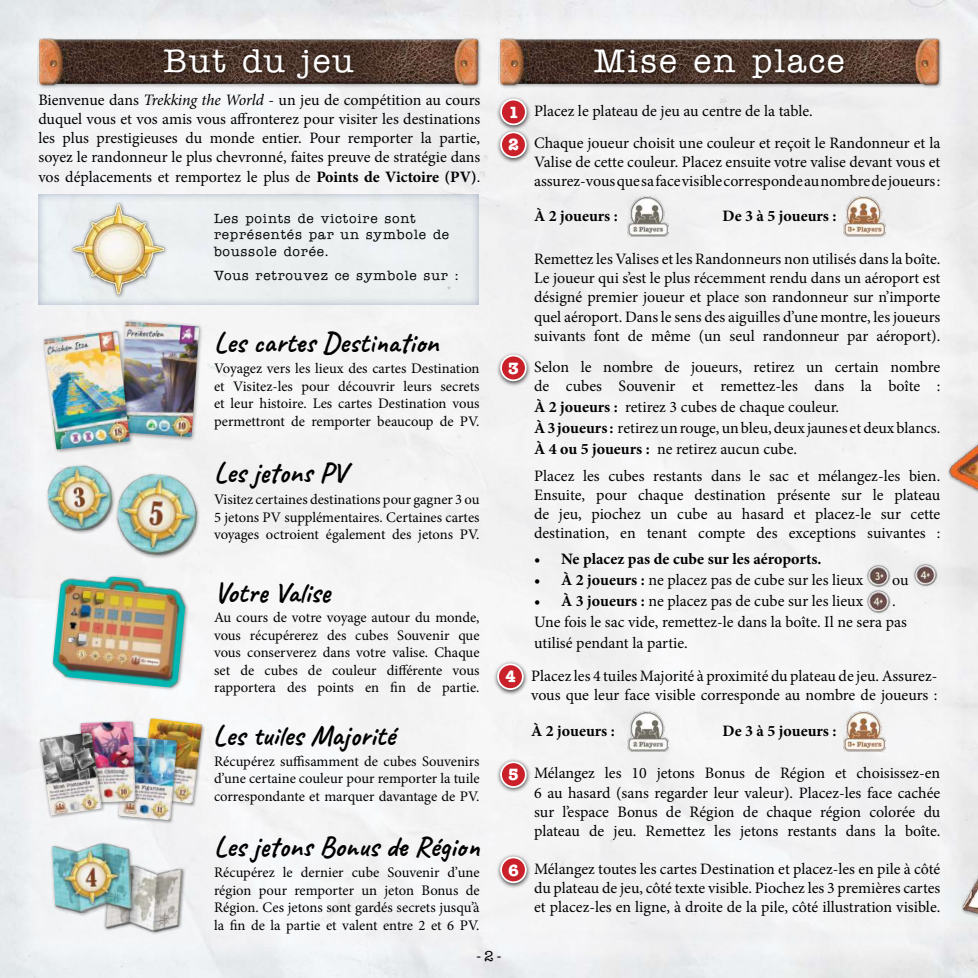
<style>
.page{position:relative;width:978px;height:978px;background:#fff}
.page>*{position:absolute;margin:0;border:0;box-sizing:border-box;transform-origin:0 0}
.t1{font:500 33px "American Typewriter ITC Pro";letter-spacing:.06em;color:#fff}
.t2{font:700 28.5px "Caveat";letter-spacing:.005em;color:#000}
.t3{font:700 16.5px "American Typewriter ITC Pro";color:#fff}
.t4{font:15.9px/19px "Minion Pro";color:#000}
.t5{font:700 15.9px "Minion Pro";color:#000}
.t6{font:14.55px/17.5px "Minion Pro";color:#000;text-align:justify}
.t7{font:500 14.55px "American Typewriter ITC Pro";color:#000}
.t8{font:500 13.5px/16.2px "American Typewriter ITC Pro";letter-spacing:.06em;color:#000}
.s1{font-style:italic}
.s2{font-weight:700}
.s3{font-family:"American Typewriter ITC Pro";font-weight:700;font-size:16.5px;color:#fff}
</style>
<div class="page">
<div style="left:15px;top:15px;width:948px;height:948px;background:#f3f4f4"></div>
<img style="left:943px;top:215px;width:35px;height:763px">
<div style="left:36px;top:37px;width:447px;height:53px;background:#000;opacity:.3"></div>
<img style="left:38px;top:38px;width:442px;height:48px">
<div style="left:162px;top:47px;width:196px;height:36px;background:#000;opacity:.4"></div>
<div style="left:496px;top:37px;width:447px;height:53px;background:#000;opacity:.3"></div>
<img style="left:498px;top:38px;width:442px;height:48px">
<div style="left:592px;top:47px;width:256px;height:36px;background:#000;opacity:.4"></div>
<img style="left:116px;top:474px;width:83px;height:84px">
<div style="left:45px;top:464px;width:71px;height:71px;background:#000;opacity:.4"></div>
<img style="left:46px;top:464px;width:69px;height:69px">
<div style="left:139px;top:717px;width:66px;height:90px;background:#000;opacity:.4"></div>
<img style="left:141px;top:718px;width:61px;height:86px">
<div style="left:117px;top:735px;width:63px;height:89px;background:#000;opacity:.4"></div>
<img style="left:118px;top:736px;width:59px;height:84px">
<div style="left:78px;top:719px;width:61px;height:88px;background:#000;opacity:.4"></div>
<img style="left:81px;top:721px;width:55px;height:82px">
<div style="left:38px;top:730px;width:67px;height:89px;background:#000;opacity:.4"></div>
<img style="left:40px;top:732px;width:62px;height:84px">
<div style="left:26px;top:183px;width:466px;height:123px;background:#142e62;opacity:.7"></div>
<div style="left:70px;top:201px;width:98px;height:98px;background:#ebeff1"></div>
<img style="left:71px;top:202px;width:95px;height:95px">
<div style="left:103px;top:863px;width:83px;height:73px;background:#000;opacity:.6"></div>
<img style="left:106px;top:864px;width:76px;height:69px">
<div style="left:49px;top:841px;width:87px;height:76px;background:#000;opacity:.4"></div>
<img style="left:52px;top:842px;width:80px;height:72px">
<div style="left:115px;top:319px;width:89px;height:123px;background:#000;opacity:.4"></div>
<img style="left:118px;top:321px;width:81px;height:116px">
<div style="left:41px;top:328px;width:93px;height:126px;background:#000;opacity:.4"></div>
<img style="left:44px;top:331px;width:86px;height:119px">
<div style="left:496px;top:95px;width:35px;height:36px;background:#000;opacity:.75"></div>
<div style="left:501px;top:100px;width:25px;height:24px;background:#c9202a;border-radius:50%"></div>
<div style="left:500px;top:99px;width:27px;height:26px;border:2px solid #fff;border-radius:50%"></div>
<img style="left:627px;top:194px;width:41px;height:43px">
<img style="left:844px;top:194px;width:41px;height:43px">
<div style="left:496px;top:128px;width:35px;height:36px;background:#000;opacity:.75"></div>
<div style="left:501px;top:132px;width:25px;height:25px;background:#c9202a;border-radius:50%"></div>
<div style="left:500px;top:131px;width:27px;height:27px;border:2px solid #fff;border-radius:50%"></div>
<div style="left:496px;top:351px;width:35px;height:36px;background:#000;opacity:.75"></div>
<div style="left:501px;top:356px;width:25px;height:24px;background:#c9202a;border-radius:50%"></div>
<div style="left:500px;top:355px;width:27px;height:26px;border:2px solid #fff;border-radius:50%"></div>
<img style="left:627px;top:710px;width:41px;height:42px">
<img style="left:844px;top:711px;width:41px;height:41px">
<div style="left:493px;top:660px;width:35px;height:36px;background:#000;opacity:.75"></div>
<div style="left:498px;top:664px;width:25px;height:25px;background:#c9202a;border-radius:50%"></div>
<div style="left:497px;top:663px;width:27px;height:27px;border:2px solid #fff;border-radius:50%"></div>
<div style="left:496px;top:758px;width:35px;height:36px;background:#000;opacity:.75"></div>
<div style="left:501px;top:762px;width:25px;height:25px;background:#c9202a;border-radius:50%"></div>
<div style="left:500px;top:761px;width:27px;height:27px;border:2px solid #fff;border-radius:50%"></div>
<div style="left:496px;top:853px;width:35px;height:36px;background:#000;opacity:.75"></div>
<div style="left:501px;top:857px;width:25px;height:25px;background:#c9202a;border-radius:50%"></div>
<div style="left:500px;top:857px;width:27px;height:26px;border:2px solid #fff;border-radius:50%"></div>
<div style="left:50px;top:574px;width:139px;height:117px;background:#000;opacity:.4"></div>
<img style="left:52px;top:574px;width:135px;height:114px">
<img style="left:914px;top:563px;width:23px;height:24px">
<img style="left:867px;top:590px;width:23px;height:23px">
<img style="left:866px;top:564px;width:24px;height:24px">
<h1 class="t1" style="left:164px;top:41px;width:192px">But du jeu</h1>
<h1 class="t1" style="left:594px;top:41px;width:252px">Mise en place</h1>
<p class="t4" style="left:38px;top:91px;width:444px;text-align:justify">Bienvenue dans <span class="s1">Trekking the World</span> - un jeu de compétition au cours duquel vous et vos amis vous affronterez pour visiter les destinations les plus prestigieuses du monde entier. Pour remporter la partie, soyez le randonneur le plus chevronné, faites preuve de stratégie dans vos déplacements et remportez le plus de <span class="s2">Points de Victoire (PV)</span>.</p>
<p class="t8" style="left:214px;top:210px;width:237px">Les points de victoire sont représentés par un symbole de boussole dorée.</p>
<p class="t8" style="left:214px;top:268px;width:247px">Vous retrouvez ce symbole sur :</p>
<h2 class="t2" style="left:214px;top:324px;width:226px">Les cartes Destination</h2>
<p class="t6" style="left:214px;top:360px;width:267px">Voyagez vers les lieux des cartes Destination et Visitez-les pour découvrir leurs secrets et leur histoire. Les cartes Destination vous permettront de remporter beaucoup de PV.</p>
<h2 class="t2" style="left:214px;top:454px;width:134px">Les jetons PV</h2>
<p class="t6" style="left:214px;top:491px;width:267px">Visitez certaines destinations pour gagner 3 ou 5 jetons PV supplémentaires. Certaines cartes voyages octroient également des jetons PV.</p>
<h2 class="t2" style="left:214px;top:575px;width:118px">Votre Valise</h2>
<p class="t6" style="left:214px;top:609px;width:267px">Au cours de votre voyage autour du monde, vous récupérerez des cubes Souvenir que vous conserverez dans votre valise. Chaque set de cubes de couleur différente vous rapportera des points en fin de partie.</p>
<h2 class="t2" style="left:213px;top:717px;width:183px">Les tuiles Majorité</h2>
<p class="t6" style="left:214px;top:753px;width:267px">Récupérez suffisamment de cubes Souvenirs d’une certaine couleur pour remporter la tuile correspondante et marquer davantage de PV.</p>
<h2 class="t2" style="left:214px;top:829px;width:267px">Les jetons Bonus de Région</h2>
<p class="t6" style="left:214px;top:864px;width:267px">Récupérez le dernier cube Souvenir d’une région pour remporter un jeton Bonus de Région. Ces jetons sont gardés secrets jusqu’à la fin de la partie et valent entre 2 et 6 PV.</p>
<p class="t4" style="left:534px;top:95px;width:408px;line-height:32.1px;text-indent:-26px"><span class="s3">1</span> Placez le plateau de jeu au centre de la table.<br>Chaque joueur choisit une couleur et reçoit le Randonneur et la</p>
<p class="t4" style="left:534px;top:153px;width:408px">Valise de cette couleur. Placez ensuite votre valise devant vous et assurez-vous que sa face visible corresponde au nombre de joueurs :</p>
<p class="t3" style="left:508px;top:134px;width:12px">2</p>
<p class="t5" style="left:534px;top:205px;width:85px">À 2 joueurs :</p>
<p class="t5" style="left:723px;top:205px;width:115px">De 3 à 5 joueurs :</p>
<p class="t4" style="left:534px;top:250px;width:408px;text-align:justify">Remettez les Valises et les Randonneurs non utilisés dans la boîte.<br>Le joueur qui s’est le plus récemment rendu dans un aéroport est désigné premier joueur et place son randonneur sur n’importe quel aéroport. Dans le sens des aiguilles d’une montre, les joueurs suivants font de même (un seul randonneur par aéroport).</p>
<p class="t3" style="left:508px;top:358px;width:12px">3</p>
<p class="t4" style="left:534px;top:358px;width:408px">Selon le nombre de joueurs, retirez un certain nombre de cubes Souvenir et remettez-les dans la boîte :</p>
<p class="t4" style="left:534px;top:397px;width:408px;line-height:21px"><span class="s2">À 2 joueurs :</span> retirez 3 cubes de chaque couleur.<br><span class="s2">À 3 joueurs :</span> retirez un rouge, un bleu, deux jaunes et deux blancs.<br><span class="s2">À 4 ou 5 joueurs :</span> ne retirez aucun cube.</p>
<p class="t4" style="left:534px;top:466px;width:408px;text-align:justify">Placez les cubes restants dans le sac et mélangez-les bien.<br>Ensuite, pour chaque destination présente sur le plateau de jeu, piochez un cube au hasard et placez-le sur cette destination, en tenant compte des exceptions suivantes :</p>
<p class="t5" style="left:534px;top:548px;width:289px">• Ne placez pas de cube sur les aéroports.</p>
<p class="t4" style="left:534px;top:570px;width:331px"><span class="s2">• À 2 joueurs :</span> ne placez pas de cube sur les lieux</p>
<p class="t4" style="left:892px;top:570px;width:18px">ou</p>
<p class="t4" style="left:534px;top:591px;width:331px"><span class="s2">• À 3 joueurs :</span> ne placez pas de cube sur les lieux</p>
<p class="t4" style="left:534px;top:591px;width:374px;line-height:21px;text-indent:358px">.<br>Une fois le sac vide, remettez-le dans la boîte. Il ne sera pas utilisé pendant la partie.</p>
<p class="t3" style="left:505px;top:666px;width:12px">4</p>
<p class="t4" style="left:531px;top:666px;width:408px">Placez les 4 tuiles Majorité à proximité du plateau de jeu. Assurez&shy;vous que leur face visible corresponde au nombre de joueurs :</p>
<p class="t5" style="left:531px;top:720px;width:85px">À 2 joueurs :</p>
<p class="t5" style="left:723px;top:720px;width:115px">De 3 à 5 joueurs :</p>
<p class="t3" style="left:508px;top:764px;width:12px">5</p>
<p class="t4" style="left:534px;top:764px;width:408px;text-align:justify">Mélangez les 10 jetons Bonus de Région et choisissez-en 6 au hasard (sans regarder leur valeur). Placez-les face cachée sur l’espace Bonus de Région de chaque région colorée du plateau de jeu. Remettez les jetons restants dans la boîte.</p>
<p class="t3" style="left:508px;top:859px;width:12px">6</p>
<p class="t4" style="left:534px;top:859px;width:408px;text-align:justify">Mélangez toutes les cartes Destination et placez-les en pile à côté du plateau de jeu, côté texte visible. Piochez les 3 premières cartes et placez-les en ligne, à droite de la pile, côté illustration visible.</p>
<p class="t7" style="left:476px;top:947px;width:27px">-2-</p>
</div>
